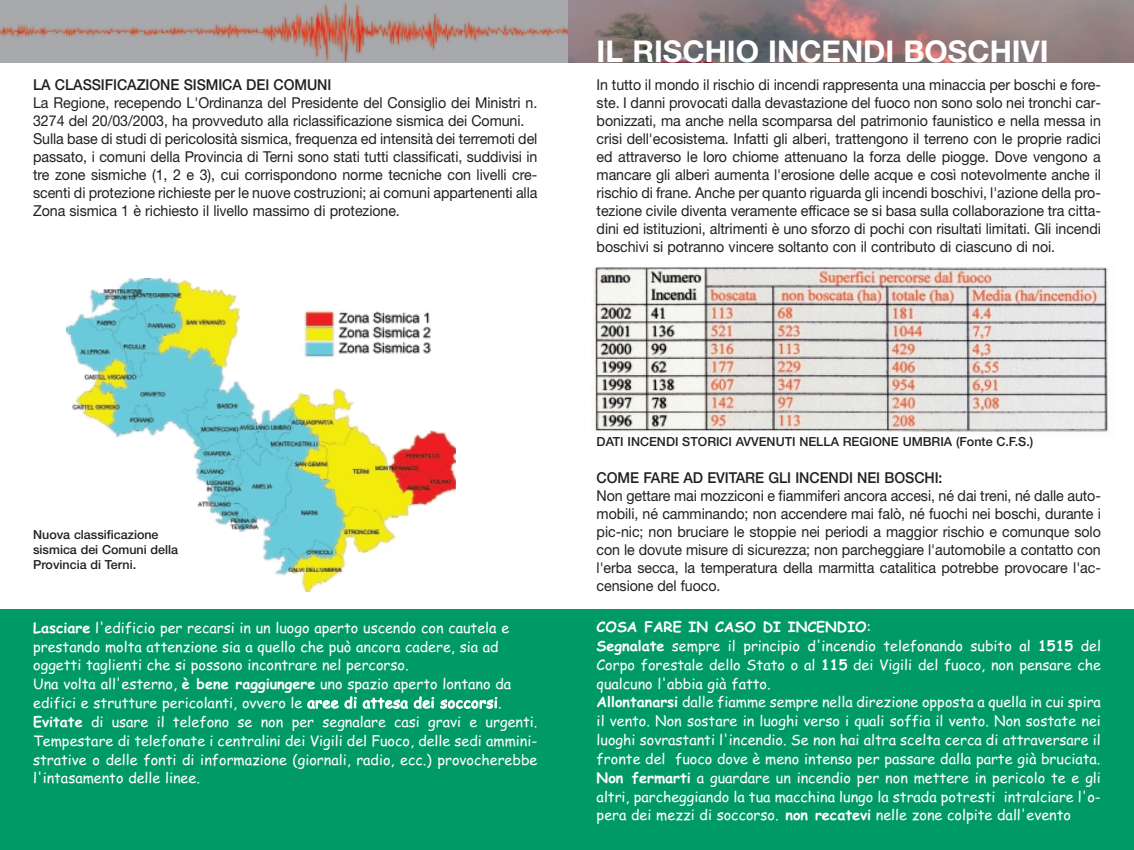
<style>
.page{position:relative;width:1134px;height:850px;background:#fff}
.page>*{position:absolute;margin:0;border:0;box-sizing:border-box;transform-origin:0 0}
.t1{font:700 30px "Helvetica Neue";color:#fff}
.t2{font:15px/18px "Helvetica Neue";letter-spacing:-.005em;color:#231f20;text-align:justify;scale:.95 1}
.t3{font:500 15px "Helvetica Neue";letter-spacing:-.005em;color:#231f20;scale:.95 1}
.t4{font:14.38px/18.9px "Comic Sans MS";color:#fff}
.t5{font:500 12.5px/15px "Helvetica Neue";color:#231f20}
.s1{font-weight:700}
</style>
<div class="page">
<div style="left:0;top:609px;width:1134px;height:241px;background:#009a67"></div>
<img style="left:567px;top:0;width:567px;height:62px">
<img style="left:594px;top:267px;width:514px;height:165px">
<img style="left:66px;top:279px;width:390px;height:312px">
<div style="left:32px;top:529px;width:175px;height:64px;background:#fff"></div>
<svg style="left:0;top:0;width:567px;height:62px;background:#ab9e9e"></svg>
<p class="t3" style="left:33px;top:79px;width:315px">LA CLASSIFICAZIONE SISMICA DEI COMUNI</p>
<p class="t2" style="left:33px;top:95px;width:532px;text-align:left">La Regione, recependo L'Ordinanza del Presidente del Consiglio dei Ministri n.<br>3274 del 20/03/2003, ha provveduto alla riclassificazione sismica dei Comuni.<br>Sulla base di studi di pericolosità sismica, frequenza ed intensità dei terremoti del passato, i comuni della Provincia di Terni sono stati tutti classificati, suddivisi in tre zone sismiche (1, 2 e 3), cui corrispondono norme tecniche con livelli cre&shy;scenti di protezione richieste per le nuove costruzioni; ai comuni appartenenti alla Zona sismica 1 è richiesto il livello massimo di protezione.</p>
<h1 class="t1" style="left:597px;top:41px;width:453px">IL RISCHIO INCENDI BOSCHIVI</h1>
<p class="t2" style="left:597px;top:77px;width:532px">In tutto il mondo il rischio di incendi rappresenta una minaccia per boschi e fore&shy;ste. I danni provocati dalla devastazione del fuoco non sono solo nei tronchi car&shy;bonizzati, ma anche nella scomparsa del patrimonio faunistico e nella messa in crisi dell'ecosistema. Infatti gli alberi, trattengono il terreno con le proprie radici ed attraverso le loro chiome attenuano la forza delle piogge. Dove vengono a mancare gli alberi aumenta l'erosione delle acque e così notevolmente anche il rischio di frane. Anche per quanto riguarda gli incendi boschivi, l'azione della pro&shy;tezione civile diventa veramente efficace se si basa sulla collaborazione tra citta&shy;dini ed istituzioni, altrimenti è uno sforzo di pochi con risultati limitati. Gli incendi boschivi si potranno vincere soltanto con il contributo di ciascuno di noi.</p>
<p class="t5" style="left:33px;top:528px;width:147px">Nuova classificazione sismica dei Comuni della<br>Provincia di Terni.</p>
<p class="t4" style="left:33px;top:620px;width:506px"><span class="s1">Lasciare</span> l'edificio per recarsi in un luogo aperto uscendo con cautela e prestando molta attenzione sia a quello che può ancora cadere, sia ad oggetti taglienti che si possono incontrare nel percorso.<br>Una volta all'esterno, <span class="s1">è bene raggiungere</span> uno spazio aperto lontano da edifici e strutture pericolanti, ovvero le aree di attesa dei soccorsi.<br><span class="s1">Evitate</span> di usare il telefono se non per segnalare casi gravi e urgenti.<br>Tempestare di telefonate i centralini dei Vigili del Fuoco, delle sedi ammini&shy;strative o delle fonti di informazione (giornali, radio, ecc.) provocherebbe l'intasamento delle linee.</p>
<p class="t5" style="left:597px;top:435px;width:438px">DATI INCENDI STORICI AVVENUTI NELLA REGIONE UMBRIA (Fonte C.F.S.)</p>
<p class="t3" style="left:597px;top:472px;width:366px">COME FARE AD EVITARE GLI INCENDI NEI BOSCHI:</p>
<p class="t2" style="left:597px;top:488px;width:532px">Non gettare mai mozziconi e fiammiferi ancora accesi, né dai treni, né dalle auto&shy;mobili, né camminando; non accendere mai falò, né fuochi nei boschi, durante i pic-nic; non bruciare le stoppie nei periodi a maggior rischio e comunque solo con le dovute misure di sicurezza; non parcheggiare l'automobile a contatto con l'erba secca, la temperatura della marmitta catalitica potrebbe provocare l'ac&shy;censione del fuoco.</p>
<p class="t4" style="left:597px;top:619px;width:506px"><span class="s1">COSA FARE IN CASO DI INCENDIO</span>:<br><span class="s1">Segnalate</span> sempre il principio d'incendio telefonando subito al <span class="s1">1515</span> del Corpo forestale dello Stato o al <span class="s1">115</span> dei Vigili del fuoco, non pensare che qualcuno l'abbia già fatto.<br><span class="s1">Allontanarsi</span> dalle fiamme sempre nella direzione opposta a quella in cui spira il vento. Non sostare in luoghi verso i quali soffia il vento. Non sostate nei luoghi sovrastanti l'incendio. Se non hai altra scelta cerca di attraversare il fronte del fuoco dove è meno intenso per passare dalla parte già bruciata.<br><span class="s1">Non fermarti</span> a guardare un incendio per non mettere in pericolo te e gli altri, parcheggiando la tua macchina lungo la strada potresti intralciare l'o&shy;pera dei mezzi di soccorso. <span class="s1">non recatevi</span> nelle zone colpite dall'evento</p>
</div>
